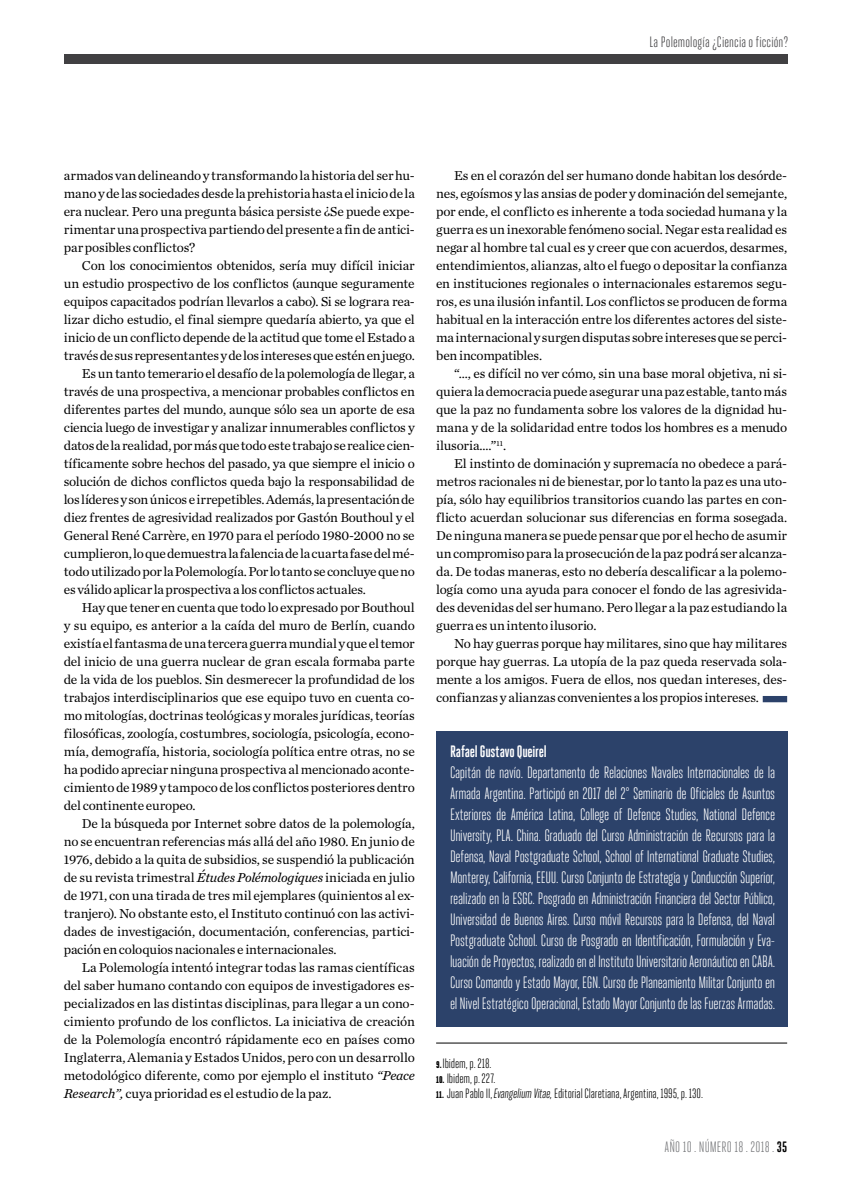
<style>
.page{position:relative;width:851px;height:1191px;background:#fff}
.page>*{position:absolute;margin:0;border:0;box-sizing:border-box;transform-origin:0 0}
.t1{font:16.5px/21px "Heroic Condensed";letter-spacing:-.02em;color:#fff;text-align:justify}
.t2{font:700 16.5px "Heroic Condensed";letter-spacing:-.02em;color:#fff}
.t3{font:15px "Heroic Condensed";letter-spacing:.005em;color:#414042}
.t4{font:15px "Heroic Condensed";letter-spacing:.015em;color:#77787b}
.t5{font:13.5px/18px "Chronicle Text G1";letter-spacing:-.015em;color:#000;text-align:justify}
.t6{font:13.5px "Heroic Condensed";letter-spacing:-.01em;color:#000}
.s1{font-family:"Chronicle Text G2";font-style:italic}
.s2{font-weight:900;font-size:9.75px}
.s3{font-style:italic}
.s4{font-weight:700;color:#000}
</style>
<div class="page">
<div style="left:64px;top:54px;width:723px;height:9px;background:#414042"></div>
<div style="left:436px;top:731px;width:351px;height:296px;background:#2c426a"></div>
<hr style="left:436px;top:1042px;width:351px;height:1px;background:#000">
<div style="left:762px;top:696px;width:25px;height:6px;background:#2c426a"></div>
<p class="t3" style="left:649px;top:33px;width:140px">La Polemología ¿Ciencia o ficción?</p>
<p class="t5" style="left:64px;top:166px;width:352px">armados van delineando y transformando la historia del ser hu&shy;mano y de las sociedades desde la prehistoria hasta el inicio de la era nuclear. Pero una pregunta básica persiste ¿Se puede expe&shy;rimentar una prospectiva partiendo del presente a fin de antici&shy;par posibles conflictos?</p>
<p class="t5" style="left:82px;top:256px;width:334px">Con los conocimientos obtenidos, sería muy difícil iniciar</p>
<p class="t5" style="left:64px;top:274px;width:352px">un estudio prospectivo de los conflictos (aunque seguramente</p>
<p class="t5" style="left:64px;top:292px;width:352px">equipos capacitados podrían llevarlos a cabo). Si se lograra rea-</p>
<p class="t5" style="left:64px;top:310px;width:352px">lizar dicho estudio, el final siempre quedaría abierto, ya que el</p>
<p class="t5" style="left:64px;top:328px;width:352px">inicio de un conflicto depende de la actitud que tome el Estado a</p>
<p class="t5" style="left:64px;top:346px;width:352px">través de sus representantes y de los intereses que estén en juego.</p>
<p class="t5" style="left:82px;top:364px;width:334px">Es un tanto temerario el desafío de la polemología de llegar, a</p>
<p class="t5" style="left:64px;top:382px;width:352px">través de una prospectiva, a mencionar probables conflictos en</p>
<p class="t5" style="left:64px;top:400px;width:352px">diferentes partes del mundo, aunque sólo sea un aporte de esa</p>
<p class="t5" style="left:64px;top:418px;width:352px">ciencia luego de investigar y analizar innumerables conflictos y</p>
<p class="t5" style="left:64px;top:436px;width:352px">datos de la realidad, por más que todo este trabajo se realice cien-</p>
<p class="t5" style="left:64px;top:454px;width:352px">tíficamente sobre hechos del pasado, ya que siempre el inicio o</p>
<p class="t5" style="left:64px;top:472px;width:352px">solución de dichos conflictos queda bajo la responsabilidad de</p>
<p class="t5" style="left:64px;top:490px;width:352px">los líderes y son únicos e irrepetibles. Además, la presentación de</p>
<p class="t5" style="left:64px;top:508px;width:352px">diez frentes de agresividad realizados por Gastón Bouthoul y el</p>
<p class="t5" style="left:64px;top:526px;width:352px">General René Carrère, en 1970 para el período 1980-2000 no se</p>
<p class="t5" style="left:64px;top:544px;width:352px">cumplieron, lo que demuestra la falencia de la cuarta fase del mé-</p>
<p class="t5" style="left:64px;top:562px;width:352px">todo utilizado por la Polemología. Por lo tanto se concluye que no</p>
<p class="t5" style="left:64px;top:580px;width:304px">es válido aplicar la prospectiva a los conflictos actuales.</p>
<p class="t5" style="left:82px;top:598px;width:334px">Hay que tener en cuenta que todo lo expresado por Bouthoul</p>
<p class="t5" style="left:64px;top:616px;width:352px">y su equipo, es anterior a la caída del muro de Berlín, cuando</p>
<p class="t5" style="left:64px;top:634px;width:352px">existía el fantasma de una tercera guerra mundial y que el temor</p>
<p class="t5" style="left:64px;top:652px;width:352px">del inicio de una guerra nuclear de gran escala formaba parte</p>
<p class="t5" style="left:64px;top:670px;width:352px">de la vida de los pueblos. Sin desmerecer la profundidad de los</p>
<p class="t5" style="left:64px;top:688px;width:352px">trabajos interdisciplinarios que ese equipo tuvo en cuenta co-</p>
<p class="t5" style="left:64px;top:706px;width:352px">mo mitologías, doctrinas teológicas y morales jurídicas, teorías</p>
<p class="t5" style="left:64px;top:724px;width:352px">filosóficas, zoología, costumbres, sociología, psicología, econo-</p>
<p class="t5" style="left:64px;top:742px;width:352px">mía, demografía, historia, sociología política entre otras, no se</p>
<p class="t5" style="left:64px;top:760px;width:352px">ha podido apreciar ninguna prospectiva al mencionado aconte-</p>
<p class="t5" style="left:64px;top:778px;width:352px">cimiento de 1989 y tampoco de los conflictos posteriores dentro</p>
<p class="t5" style="left:64px;top:796px;width:133px">del continente europeo.</p>
<p class="t5" style="left:82px;top:814px;width:334px">De la búsqueda por Internet sobre datos de la polemología,</p>
<p class="t5" style="left:64px;top:832px;width:352px">no se encuentran referencias más allá del año 1980. En junio de</p>
<p class="t5" style="left:64px;top:850px;width:352px">1976, debido a la quita de subsidios, se suspendió la publicación</p>
<p class="t5" style="left:64px;top:868px;width:352px">de su revista trimestral <span class="s1">Études Polémologiques</span> iniciada en julio</p>
<p class="t5" style="left:64px;top:886px;width:352px">de 1971, con una tirada de tres mil ejemplares (quinientos al ex-</p>
<p class="t5" style="left:64px;top:904px;width:352px">tranjero). No obstante esto, el Instituto continuó con las activi-</p>
<p class="t5" style="left:64px;top:922px;width:352px">dades de investigación, documentación, conferencias, partici-</p>
<p class="t5" style="left:64px;top:940px;width:274px">pación en coloquios nacionales e internacionales.</p>
<p class="t5" style="left:82px;top:958px;width:334px">La Polemología intentó integrar todas las ramas científicas</p>
<p class="t5" style="left:64px;top:976px;width:352px">del saber humano contando con equipos de investigadores es-</p>
<p class="t5" style="left:64px;top:994px;width:352px">pecializados en las distintas disciplinas, para llegar a un cono-</p>
<p class="t5" style="left:64px;top:1012px;width:352px">cimiento profundo de los conflictos. La iniciativa de creación</p>
<p class="t5" style="left:64px;top:1030px;width:352px">de la Polemología encontró rápidamente eco en países como</p>
<p class="t5" style="left:64px;top:1048px;width:352px">Inglaterra, Alemania y Estados Unidos, pero con un desarrollo</p>
<p class="t5" style="left:64px;top:1066px;width:352px">metodológico diferente, como por ejemplo el instituto <span class="s1">“Peace</span></p>
<p class="t5" style="left:64px;top:1084px;width:269px"><span class="s1">Research”,</span> cuya prioridad es el estudio de la paz.</p>
<p class="t5" style="left:436px;top:166px;width:352px;text-indent:18px">Es en el corazón del ser humano donde habitan los desórde&shy;nes, egoísmos y las ansias de poder y dominación del semejante, por ende, el conflicto es inherente a toda sociedad humana y la guerra es un inexorable fenómeno social. Negar esta realidad es negar al hombre tal cual es y creer que con acuerdos, desarmes, entendimientos, alianzas, alto el fuego o depositar la confianza en instituciones regionales o internacionales estaremos segu&shy;ros, es una ilusión infantil. Los conflictos se producen de forma habitual en la interacción entre los diferentes actores del siste&shy;ma internacional y surgen disputas sobre intereses que se perci&shy;ben incompatibles.</p>
<p class="t5" style="left:436px;top:363px;width:352px;text-indent:18px">“…, es difícil no ver cómo, sin una base moral objetiva, ni si&shy;quiera la democracia puede asegurar una paz estable, tanto más que la paz no fundamenta sobre los valores de la dignidad hu&shy;mana y de la solidaridad entre todos los hombres es a menudo ilusoria….”<sup>11</sup>.</p>
<p class="t5" style="left:436px;top:454px;width:352px;text-indent:18px">El instinto de dominación y supremacía no obedece a pará&shy;metros racionales ni de bienestar, por lo tanto la paz es una uto&shy;pía, sólo hay equilibrios transitorios cuando las partes en con&shy;flicto acuerdan solucionar sus diferencias en forma sosegada.<br>De ninguna manera se puede pensar que por el hecho de asumir un compromiso para la prosecución de la paz podrá ser alcanza&shy;da. De todas maneras, esto no debería descalificar a la polemo&shy;logía como una ayuda para conocer el fondo de las agresivida&shy;des devenidas del ser humano. Pero llegar a la paz estudiando la guerra es un intento ilusorio.</p>
<p class="t5" style="left:436px;top:634px;width:352px;text-indent:18px">No hay guerras porque hay militares, sino que hay militares porque hay guerras. La utopía de la paz queda reservada sola&shy;mente a los amigos. Fuera de ellos, nos quedan intereses, des&shy;confianzas y alianzas convenientes a los propios intereses.</p>
<p class="t2" style="left:450px;top:742px;width:98px">Rafael Gustavo Queirel</p>
<p class="t1" style="left:450px;top:762px;width:326px">Capitán de navío. Departamento de Relaciones Navales Internacionales de la Armada Argentina. Participó en 2017 del 2° Seminario de Oficiales de Asuntos Exteriores de América Latina, College of Defence Studies, National Defence University, PLA. China. Graduado del Curso Administración de Recursos para la Defensa, Naval Postgraduate School, School of International Graduate Studies, Monterey, California, EEUU. Curso Conjunto de Estrategia y Conducción Superior, realizado en la ESGC. Posgrado en Administración Financiera del Sector Público, Universidad de Buenos Aires. Curso móvil Recursos para la Defensa, del Naval Postgraduate School. Curso de Posgrado en Identificación, Formulación y Eva&shy;luación de Proyectos, realizado en el Instituto Universitario Aeronáutico en CABA.<br>Curso Comando y Estado Mayor, EGN. Curso de Planeamiento Militar Conjunto en el Nivel Estratégico Operacional, Estado Mayor Conjunto de las Fuerzas Armadas.</p>
<p class="t6" style="left:436px;top:1056px;width:57px"><span class="s2">9.</span>Ibidem, p. 218.</p>
<p class="t6" style="left:436px;top:1071px;width:61px"><span class="s2">10.</span> Ibidem, p. 227.</p>
<p class="t6" style="left:436px;top:1086px;width:268px"><span class="s2">11.</span> Juan Pablo II, <span class="s3">Evangelium Vitae,</span> Editorial Claretiana, Argentina, 1995, p. 130.</p>
<p class="t4" style="left:664px;top:1139px;width:124px">AÑO 10 . NÚMERO 18 . 2018 . <span class="s4">35</span></p>
</div>
